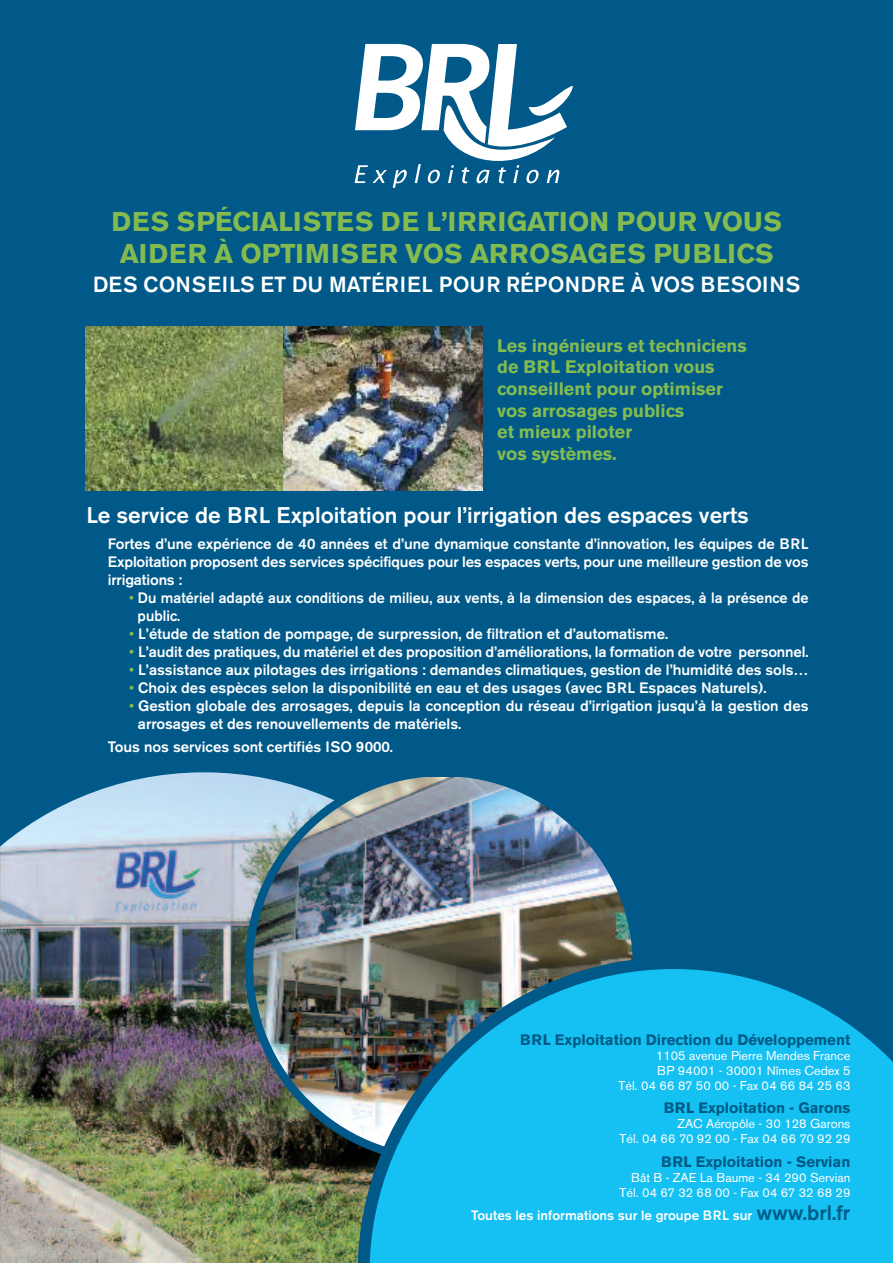
<style>
.page{position:relative;width:893px;height:1263px;background:#005988}
.page>*{position:absolute;margin:0;border:0;box-sizing:border-box;transform-origin:0 0}
.t1{font:700 27px/32.4px "Akzidenz Grotesk BE";letter-spacing:.02em;color:#83bb51;text-align:center}
.t2{font:500 22.5px "Akzidenz Grotesk BE";color:#fff}
.t3{font:500 21.75px "Akzidenz Grotesk BE";letter-spacing:.01em;color:#fff}
.t4{font:700 18px/21.6px "Akzidenz Grotesk BE";color:#83bb51}
.t5{font:500 15px/18px "Akzidenz Grotesk BE";color:#fff;text-align:justify}
.t6{font:500 15px/18px "Akzidenz Grotesk BE";color:#fff;scale:.96 1}
.t7{font:700 15px "Akzidenz Grotesk BE";color:#005b87}
.t8{font:500 13.5px "Akzidenz Grotesk BE";color:#fff}
.t9{font:12.75px/15px "Akzidenz Grotesk BE";color:#fff;text-align:right}
.s1{font-weight:400;color:#83bb51}
.s2{font-size:21px;color:#005b87}
</style>
<div class="page">
<img style="left:0;top:772px;width:358px;height:491px">
<img style="left:253px;top:778px;width:380px;height:378px">
<svg style="left:358px;top:957px;width:535px;height:306px;background:#1eabd5"></svg>
<img style="left:85px;top:327px;width:198px;height:163px">
<img style="left:283px;top:327px;width:199px;height:163px">
<svg style="left:355px;top:44px;width:218px;height:144px"></svg>
<h1 class="t1" style="left:111px;top:207px;width:672px">DES SPÉCIALISTES DE L’IRRIGATION POUR VOUS<br>AIDER À OPTIMISER VOS ARROSAGES PUBLICS</h1>
<h3 class="t3" style="left:93px;top:277px;width:708px">DES CONSEILS ET DU MATÉRIEL POUR RÉPONDRE À VOS BESOINS</h3>
<p class="t4" style="left:497px;top:336px;width:251px">Les ingénieurs et techniciens de BRL Exploitation vous conseillent pour optimiser vos arrosages publics<br>et mieux piloter<br>vos systèmes.</p>
<h2 class="t2" style="left:87px;top:507px;width:664px">Le service de BRL Exploitation pour l’irrigation des espaces verts</h2>
<p class="t5" style="left:108px;top:536px;width:702px">Fortes d’une expérience de 40 années et d’une dynamique constante d’innovation, les équipes de BRL Exploitation proposent des services spécifiques pour les espaces verts, pour une meilleure gestion de vos irrigations :</p>
<p class="t6" style="left:138px;top:590px;width:700px;text-indent:-8px"><span class="s1">•</span> Du matériel adapté aux conditions de milieu, aux vents, à la dimension des espaces, à la présence de public.</p>
<p class="t5" style="left:129px;top:626px;width:541px"><span class="s1">•</span> L’étude de station de pompage, de surpression, de filtration et d’automatisme.</p>
<p class="t5" style="left:129px;top:644px;width:681px"><span class="s1">•</span> L’audit des pratiques, du matériel et des proposition d’améliorations, la formation de votre personnel.</p>
<p class="t5" style="left:129px;top:662px;width:681px"><span class="s1">•</span> L’assistance aux pilotages des irrigations : demandes climatiques, gestion de l’humidité des sols…</p>
<p class="t5" style="left:129px;top:680px;width:639px"><span class="s1">•</span> Choix des espèces selon la disponibilité en eau et des usages (avec BRL Espaces Naturels).</p>
<p class="t5" style="left:138px;top:698px;width:672px;text-indent:-9px"><span class="s1">•</span> Gestion globale des arrosages, depuis la conception du réseau d’irrigation jusqu’à la gestion des arrosages et des renouvellements de matériels.</p>
<p class="t5" style="left:108px;top:738px;width:287px">Tous nos services sont certifiés ISO 9000.</p>
<p class="t7" style="left:520px;top:1034px;width:332px">BRL Exploitation Direction du Développement</p>
<p class="t9" style="left:618px;top:1049px;width:233px">1105 avenue Pierre Mendes France<br>BP 94001 - 30001 Nîmes Cedex 5<br>Tél. 04 66 87 50 00 - Fax 04 66 84 25 63</p>
<p class="t7" style="left:664px;top:1102px;width:188px">BRL Exploitation - Garons</p>
<p class="t9" style="left:619px;top:1118px;width:232px">ZAC Aéropôle - 30 128 Garons<br>Tél. 04 66 70 92 00 - Fax 04 66 70 92 29</p>
<p class="t7" style="left:661px;top:1156px;width:191px">BRL Exploitation - Servian</p>
<p class="t9" style="left:619px;top:1171px;width:232px">Bât B - ZAE La Baume - 34 290 Servian<br>Tél. 04 67 32 68 00 - Fax 04 67 32 68 29</p>
<p class="t8" style="left:471px;top:1211px;width:381px">Toutes les informations sur le groupe BRL sur <span class="s2">www.brl.fr</span></p>
</div>
